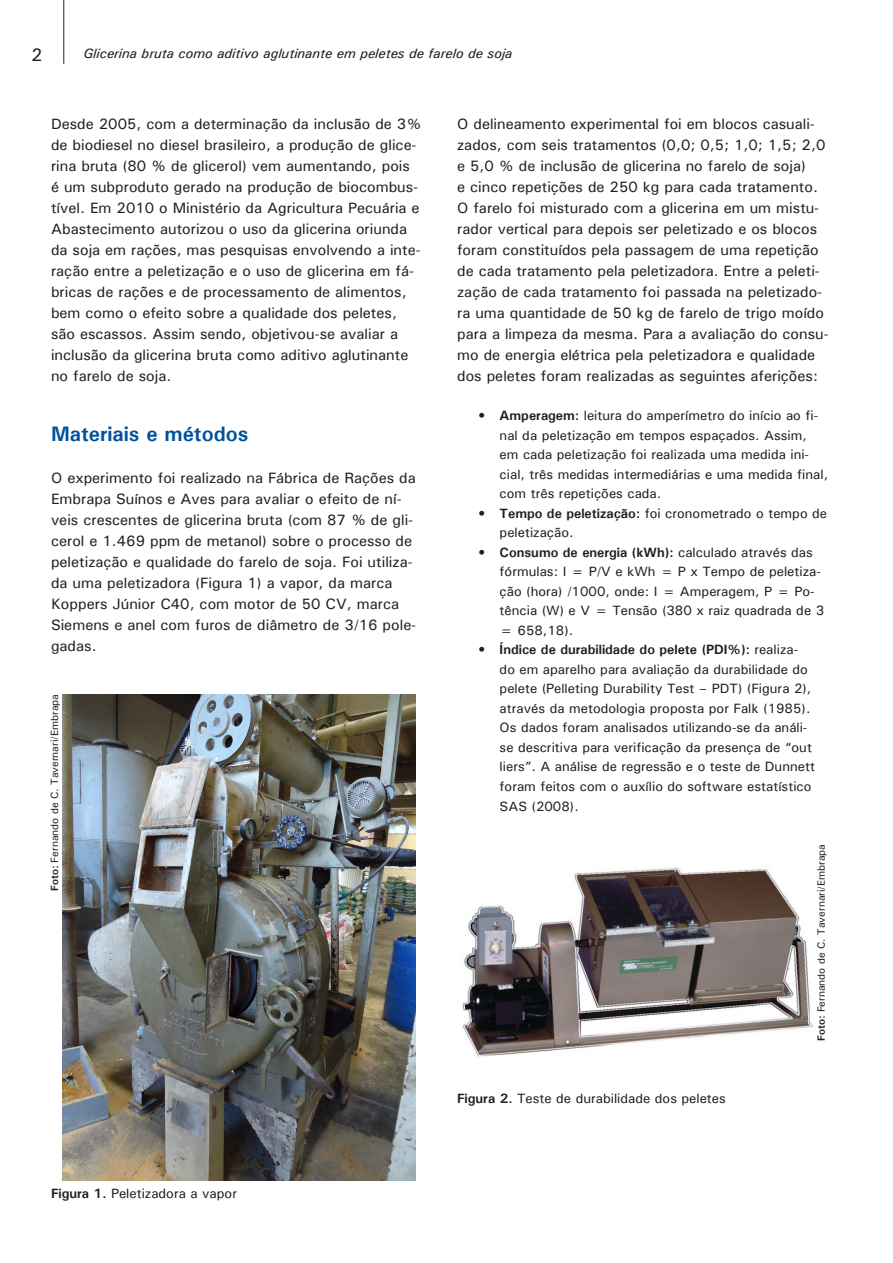
<style>
.page{position:relative;width:893px;height:1263px;background:#fff}
.page>*{position:absolute;margin:0;border:0;box-sizing:border-box;transform-origin:0 0}
.t1{font:700 21px "Univers";color:#01519b}
.t2{font:500 18px "Univers";color:#231f20}
.t3{font:500 15px/21px "Univers";color:#231f20}
.t4{font:500 13.5px/19.5px "Univers";color:#231f20}
.t5{font:italic 500 13.5px "Univers";color:#231f20}
.t6{font:500 10.5px "Univers";color:#231f20}
.s1{font-weight:700}
</style>
<div class="page">
<hr style="left:63px;top:0;width:1px;height:64px;background:#231f20">
<img style="left:63px;top:694px;width:353px;height:486px">
<img style="left:462px;top:867px;width:352px;height:190px">
<p class="t2" style="left:31px;top:44px;width:13px">2</p>
<p class="t5" style="left:83px;top:45px;width:431px">Glicerina bruta como aditivo aglutinante em peletes de farelo de soja</p>
<p class="t3" style="left:51px;top:113px;width:372px">Desde 2005, com a determinação da inclusão de 3% de biodiesel no diesel brasileiro, a produção de glice&shy;rina bruta (80 % de glicerol) vem aumentando, pois é um subproduto gerado na produção de biocombus&shy;tível. Em 2010 o Ministério da Agricultura Pecuária e Abastecimento autorizou o uso da glicerina oriunda</p>
<p class="t3" style="left:51px;top:239px;width:371px">da soja em rações, mas pesquisas envolvendo a inte-</p>
<p class="t3" style="left:51px;top:260px;width:365px">ração entre a peletização e o uso de glicerina em fá-</p>
<p class="t3" style="left:51px;top:281px;width:359px">bricas de rações e de processamento de alimentos, bem como o efeito sobre a qualidade dos peletes, são escassos. Assim sendo, objetivou-se avaliar a inclusão da glicerina bruta como aditivo aglutinante no farelo de soja.</p>
<p class="t1" style="left:51px;top:421px;width:199px">Materiais e métodos</p>
<p class="t3" style="left:51px;top:467px;width:366px">O experimento foi realizado na Fábrica de Rações da</p>
<p class="t3" style="left:51px;top:488px;width:352px">Embrapa Suínos e Aves para avaliar o efeito de ní-</p>
<p class="t3" style="left:51px;top:509px;width:364px">veis crescentes de glicerina bruta (com 87 % de gli-</p>
<p class="t3" style="left:51px;top:530px;width:363px">cerol e 1.469 ppm de metanol) sobre o processo de peletização e qualidade do farelo de soja. Foi utiliza-</p>
<p class="t3" style="left:51px;top:572px;width:367px">da uma peletizadora (Figura 1) a vapor, da marca Koppers Júnior C40, com motor de 50 CV, marca Siemens e anel com furos de diâmetro de 3/16 pole&shy;gadas.</p>
<p class="t6" style="left:48px;top:891px;width:198px;rotate:-90deg"><span class="s1">Foto:</span> Fernando de C. Tavernari/Embrapa</p>
<p class="t4" style="left:51px;top:1183px;width:188px"><span class="s1">Figura 1.</span> Peletizadora a vapor</p>
<p class="t3" style="left:457px;top:113px;width:373px">O delineamento experimental foi em blocos casuali&shy;zados, com seis tratamentos (0,0; 0,5; 1,0; 1,5; 2,0 e 5,0 % de inclusão de glicerina no farelo de soja)<br>e cinco repetições de 250 kg para cada tratamento.<br>O farelo foi misturado com a glicerina em um mistu&shy;rador vertical para depois ser peletizado e os blocos foram constituídos pela passagem de uma repetição de cada tratamento pela peletizadora. Entre a peleti&shy;zação de cada tratamento foi passada na peletizado&shy;ra uma quantidade de 50 kg de farelo de trigo moído para a limpeza da mesma. Para a avaliação do consu&shy;mo de energia elétrica pela peletizadora e qualidade dos peletes foram realizadas as seguintes aferições:</p>
<p class="t4" style="left:478px;top:406px;width:341px">• <span class="s1">Amperagem:</span> leitura do amperímetro do início ao fi-</p>
<p class="t4" style="left:500px;top:425px;width:330px">nal da peletização em tempos espaçados. Assim, em cada peletização foi realizada uma medida ini&shy;cial, três medidas intermediárias e uma medida final, com três repetições cada.</p>
<p class="t4" style="left:500px;top:503px;width:329px;text-indent:-21px"><span class="s1">• Tempo de peletização:</span> foi cronometrado o tempo de peletização.</p>
<p class="t4" style="left:500px;top:542px;width:323px;text-indent:-21px"><span class="s1">• Consumo de energia (kWh):</span> calculado através das fórmulas: I = P/V e kWh = P x Tempo de peletiza-</p>
<p class="t4" style="left:500px;top:581px;width:326px">ção (hora) /1000, onde: I = Amperagem, P = Po&shy;tência (W) e V = Tensão (380 x raiz quadrada de 3 = 658,18).</p>
<p class="t4" style="left:500px;top:640px;width:317px;text-indent:-21px"><span class="s1">• Índice de durabilidade do pelete (PDI%):</span> realiza&shy;do em aparelho para avaliação da durabilidade do pelete (Pelleting Durability Test – PDT) (Figura 2), através da metodologia proposta por Falk (1985).<br>Os dados foram analisados utilizando-se da análi&shy;se descritiva para verificação da presença de “out liers”. A análise de regressão e o teste de Dunnett foram feitos com o auxílio do software estatístico SAS (2008).</p>
<p class="t4" style="left:457px;top:1088px;width:270px"><span class="s1">Figura 2.</span> Teste de durabilidade dos peletes</p>
<p class="t6" style="left:815px;top:1041px;width:198px;rotate:-90deg"><span class="s1">Foto:</span> Fernando de C. Tavernari/Embrapa</p>
</div>
